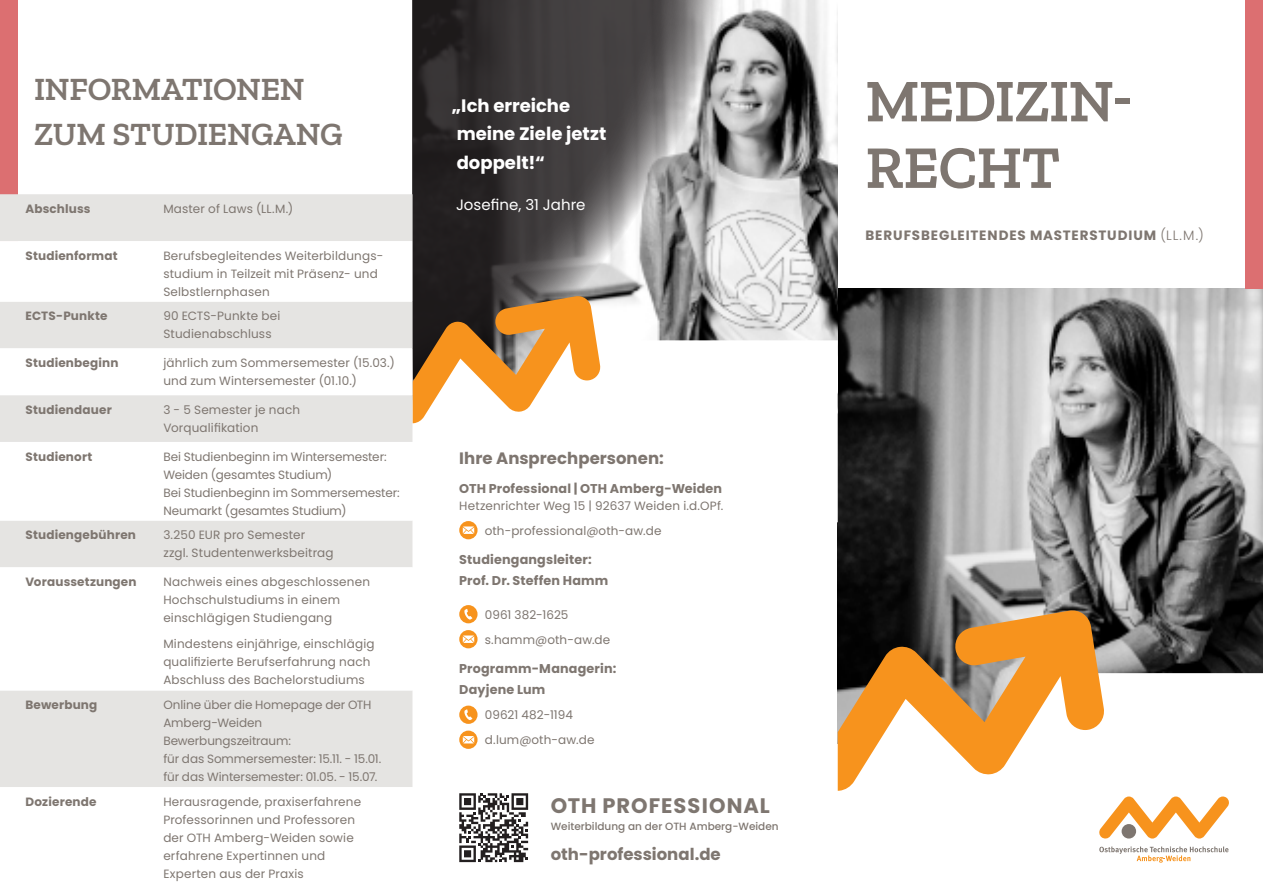
<style>
.page{position:relative;width:1263px;height:893px;background:#fff}
.page>*{position:absolute;margin:0;border:0;box-sizing:border-box;transform-origin:0 0}
.t1{font:600 60.6px "Zilla Slab";letter-spacing:-.015em;color:#7e7670}
.t2{font:600 33px "Zilla Slab";letter-spacing:-.01em;color:#7e7670}
.t3{font:700 21px "Poppins";letter-spacing:.045em;color:#7e7670}
.Fließhead{font:700 18px "Poppins";color:#fff}
.Fließhead-2{font:700 16.5px "Poppins";color:#7e7670}
.Fließhead-3{font:15px "Poppins";color:#fff}
.t4{font:700 13.5px "Poppins";letter-spacing:.07em;color:#7e7670}
.fließdick{font:700 12.75px/21px "Poppins";letter-spacing:.01em;color:#7e7670}
.Fließ{font:700 12.75px/21px "Poppins";letter-spacing:.01em;color:#7e7670}
.Fließ-2{font:12px/18px "Poppins";letter-spacing:.01em;color:#7e7670}
.Fließ-3{font:700 12px "Poppins";letter-spacing:.015em;color:#7e7670}
.fließdick-2{font:12px "Poppins";letter-spacing:.015em;color:#7e7670}
.Fließ-4{font:12px "Poppins";letter-spacing:-.01em;color:#7e7670}
.t5{font:500 10.5px "Poppins";color:#7e7670}
.s1{font-weight:300}
</style>
<div class="page">
<img style="left:838px;top:288px;width:425px;height:385px">
<div style="left:1246px;top:0;width:17px;height:288px;background:#dc6f71"></div>
<img style="left:753px;top:0;width:85px;height:340px">
<svg style="left:412px;top:0;width:341px;height:340px;background:#696767"></svg>
<svg style="left:838px;top:610px;width:267px;height:181px"></svg>
<svg style="left:412px;top:296px;width:189px;height:127px"></svg>
<div style="left:0;top:0;width:18px;height:256px;background:#dc6f71"></div>
<svg style="left:459px;top:793px;width:69px;height:69px"></svg>
<div style="left:0;top:194px;width:412px;height:47px;background:#e5e4e2"></div>
<svg style="left:0;top:241px;width:412px;height:546px"></svg>
<svg style="left:459px;top:521px;width:18px;height:18px"></svg>
<svg style="left:463px;top:526px;width:11px;height:8px"></svg>
<div style="left:459px;top:605px;width:18px;height:18px;background:#f7931d;border-radius:50%"></div>
<svg style="left:464px;top:609px;width:8px;height:11px"></svg>
<svg style="left:459px;top:630px;width:18px;height:18px"></svg>
<svg style="left:463px;top:635px;width:11px;height:8px"></svg>
<div style="left:459px;top:706px;width:18px;height:18px;background:#f7931d;border-radius:50%"></div>
<svg style="left:464px;top:709px;width:8px;height:11px"></svg>
<svg style="left:459px;top:731px;width:18px;height:18px"></svg>
<svg style="left:463px;top:736px;width:11px;height:7px"></svg>
<svg style="left:1099px;top:846px;width:129px;height:17px"></svg>
<svg style="left:1099px;top:796px;width:130px;height:43px"></svg>
<div style="left:1121px;top:824px;width:15px;height:14px;background:#7e7670;border-radius:50%"></div>
<p class="t2" style="left:34px;top:70px;width:272px">INFORMATIONEN</p>
<p class="t2" style="left:34px;top:115px;width:310px">ZUM STUDIENGANG</p>
<p class="Fließ-3" style="left:26px;top:202px;width:67px">Abschluss</p>
<p class="Fließ-2" style="left:163px;top:200px;width:131px">Master of Laws (LL.M.)</p>
<p class="Fließ-3" style="left:26px;top:248px;width:94px">Studienformat</p>
<p class="Fließ-2" style="left:163px;top:246px;width:221px">Berufsbegleitendes Weiterbildungs-</p>
<p class="Fließ-2" style="left:163px;top:264px;width:216px">studium in Teilzeit mit Präsenz- und<br>Selbstlernphasen</p>
<p class="Fließ-3" style="left:26px;top:309px;width:84px">ECTS-Punkte</p>
<p class="Fließ-2" style="left:163px;top:307px;width:119px">90 ECTS-Punkte bei</p>
<p class="Fließ-2" style="left:163px;top:325px;width:110px">Studienabschluss</p>
<p class="Fließ-3" style="left:26px;top:356px;width:95px">Studienbeginn</p>
<p class="Fließ-2" style="left:163px;top:354px;width:233px">jährlich zum Sommersemester (15.03.)</p>
<p class="Fließ-2" style="left:163px;top:372px;width:195px">und zum Wintersemester (01.10.)</p>
<p class="Fließ-3" style="left:26px;top:403px;width:88px">Studiendauer</p>
<p class="Fließ-2" style="left:163px;top:401px;width:138px">3 - 5 Semester je nach</p>
<p class="Fließ-2" style="left:163px;top:419px;width:97px">Vorqualifikation</p>
<p class="Fließ-3" style="left:26px;top:449px;width:68px">Studienort</p>
<p class="Fließ-2" style="left:163px;top:447px;width:225px">Bei Studienbeginn im Wintersemester:</p>
<p class="Fließ-2" style="left:163px;top:465px;width:170px">Weiden (gesamtes Studium)</p>
<p class="Fließ-2" style="left:163px;top:483px;width:238px">Bei Studienbeginn im Sommersemester:</p>
<p class="Fließ-2" style="left:163px;top:501px;width:185px">Neumarkt (gesamtes Studium)</p>
<p class="Fließ-3" style="left:26px;top:528px;width:112px">Studiengebühren</p>
<p class="Fließ-2" style="left:163px;top:526px;width:172px">3.250 EUR pro Semester<br>zzgl. Studentenwerksbeitrag</p>
<p class="Fließ-3" style="left:26px;top:575px;width:113px">Voraussetzungen</p>
<p class="Fließ-2" style="left:163px;top:573px;width:208px">Nachweis eines abgeschlossenen</p>
<p class="Fließ-2" style="left:163px;top:591px;width:178px">Hochschulstudiums in einem</p>
<p class="Fließ-2" style="left:163px;top:609px;width:170px">einschlägigen Studiengang</p>
<p class="Fließ-2" style="left:163px;top:635px;width:213px">Mindestens einjährige, einschlägig</p>
<p class="Fließ-2" style="left:163px;top:653px;width:209px">qualifizierte Berufserfahrung nach</p>
<p class="Fließ-2" style="left:163px;top:671px;width:203px">Abschluss des Bachelorstudiums</p>
<p class="Fließ-3" style="left:26px;top:698px;width:73px">Bewerbung</p>
<p class="Fließ-2" style="left:163px;top:696px;width:210px">Online über die Homepage der OTH</p>
<p class="Fließ-2" style="left:163px;top:714px;width:100px">Amberg-Weiden</p>
<p class="Fließ-2" style="left:163px;top:732px;width:129px">Bewerbungszeitraum:</p>
<p class="Fließ-2" style="left:163px;top:750px;width:220px">für das Sommersemester: 15.11. - 15.01.</p>
<p class="Fließ-4" style="left:163px;top:770px;width:215px">für das Wintersemester: 01.05. - 15.07.</p>
<p class="Fließ-3" style="left:26px;top:794px;width:73px">Dozierende</p>
<p class="Fließ-2" style="left:163px;top:792px;width:199px">Herausragende, praxiserfahrene</p>
<p class="Fließ-2" style="left:163px;top:810px;width:193px">Professorinnen und Professoren</p>
<p class="Fließ-2" style="left:163px;top:828px;width:192px">der OTH Amberg-Weiden sowie</p>
<p class="Fließ-2" style="left:163px;top:846px;width:164px">erfahrene Expertinnen und</p>
<p class="Fließ-2" style="left:163px;top:864px;width:142px">Experten aus der Praxis</p>
<p class="Fließhead" style="left:452px;top:95px;width:120px">„Ich erreiche</p>
<p class="Fließhead" style="left:457px;top:124px;width:151px">meine Ziele jetzt</p>
<p class="Fließhead" style="left:457px;top:152px;width:90px">doppelt!“</p>
<p class="Fließhead-3" style="left:456px;top:196px;width:131px">Josefine, 31 Jahre</p>
<p class="Fließhead-2" style="left:459px;top:448px;width:206px">Ihre Ansprechpersonen:</p>
<p class="fließdick" style="left:459px;top:478px;width:264px">OTH Professional | OTH Amberg-Weiden</p>
<p class="fließdick-2" style="left:459px;top:499px;width:266px">Hetzenrichter Weg 15 | 92637 Weiden i.d.OPf.</p>
<p class="fließdick-2" style="left:485px;top:524px;width:178px">oth-professional@oth-aw.de</p>
<p class="fließdick" style="left:459px;top:549px;width:151px">Studiengangsleiter:<br>Prof. Dr. Steffen Hamm</p>
<p class="Fließ-2" style="left:485px;top:606px;width:85px">0961 382-1625</p>
<p class="Fließ-2" style="left:485px;top:631px;width:127px">s.hamm@oth-aw.de</p>
<p class="Fließ" style="left:459px;top:658px;width:159px">Programm-Managerin:<br>Dayjene Lum</p>
<p class="Fließ-2" style="left:485px;top:706px;width:90px">09621 482-1194</p>
<p class="Fließ-2" style="left:485px;top:731px;width:111px">d.lum@oth-aw.de</p>
<p class="t3" style="left:551px;top:793px;width:221px">OTH PROFESSIONAL</p>
<p class="Fließhead-2" style="left:551px;top:844px;width:172px">oth-professional.de</p>
<p class="t5" style="left:551px;top:820px;width:229px">Weiterbildung an der OTH Amberg-Weiden</p>
<p class="t1" style="left:865px;top:67px;width:268px">MEDIZIN-</p>
<p class="t1" style="left:865px;top:134px;width:196px">RECHT</p>
<p class="t4" style="left:865px;top:227px;width:340px">BERUFSBEGLEITENDES MASTERSTUDIUM <span class="s1">(LL.M.)</span></p>
</div>
